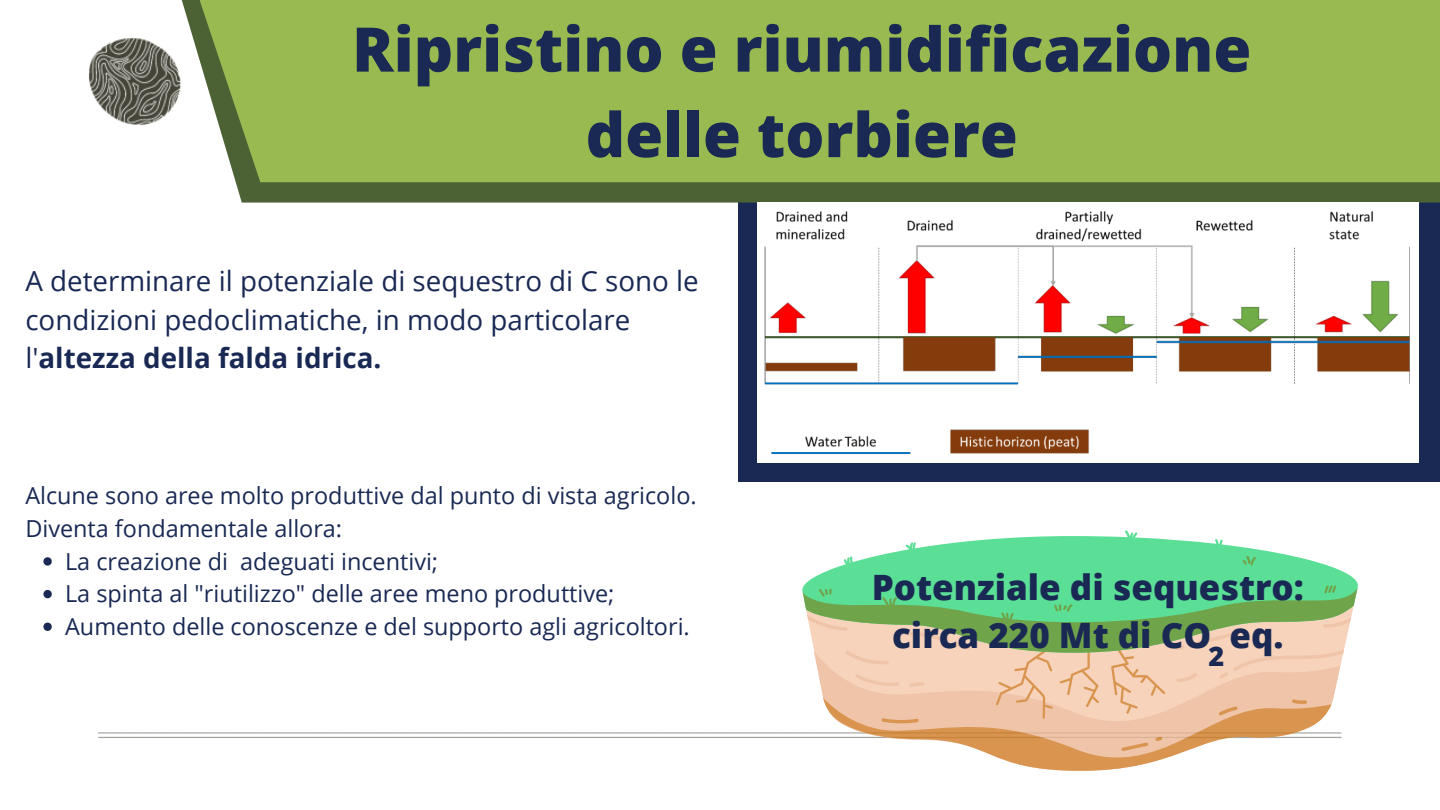
<style>
.page{position:relative;width:1440px;height:810px;background:#fff}
.page>*{position:absolute;margin:0;border:0;box-sizing:border-box;transform-origin:0 0}
.t1{font:800 61.5px/85.5px "Open Sans";color:#192954;text-align:center}
.t2{font:800 34.9px/48.6px "Open Sans";color:#192954;text-align:center}
.t3{font:27.7px/38.6px "Open Sans";color:#192954}
.t4{font:800 27px "Open Sans";color:#192954}
.t5{font:23.4px/32.7px "Open Sans";color:#192954}
.s1{font-weight:700}
</style>
<div class="page">
<img style="left:46px;top:38px;width:756px;height:700px">
<div style="left:738px;top:170px;width:702px;height:312px;background:#192954"></div>
<svg style="left:176px;top:0;width:1264px;height:203px;fill:#4c6134"></svg>
<div style="left:200px;top:0;width:1240px;height:182px;background:#99b951"></div>
<img style="left:757px;top:203px;width:662px;height:260px">
<svg style="left:807px;top:653px;width:537px;height:85px"></svg>
<svg style="left:823px;top:653px;width:508px;height:118px"></svg>
<svg style="left:802px;top:530px;width:490px;height:63px"></svg>
<svg style="left:803px;top:556px;width:555px;height:97px;background:#85cf8f"></svg>
<svg style="left:43px;top:557px;width:9px;height:9px"></svg>
<svg style="left:43px;top:590px;width:9px;height:8px"></svg>
<svg style="left:43px;top:623px;width:9px;height:8px"></svg>
<h1 class="t1" style="left:352px;top:5px;width:901px">Ripristino e riumidificazione delle torbiere</h1>
<p class="t3" style="left:25px;top:261px;width:675px">A determinare il potenziale di sequestro di C sono le condizioni pedoclimatiche, in modo particolare l'<span class="s1">altezza della falda idrica.</span></p>
<p class="t5" style="left:25px;top:479px;width:673px">Alcune sono aree molto produttive dal punto di vista agricolo.<br>Diventa fondamentale allora:</p>
<p class="t5" style="left:65px;top:544px;width:626px">La creazione di adeguati incentivi;<br>La spinta al "riutilizzo" delle aree meno produttive;<br>Aumento delle conoscenze e del supporto agli agricoltori.</p>
<h2 class="t2" style="left:872px;top:562px;width:434px">Potenziale di sequestro: circa 220 Mt di CO eq.</h2>
<p class="t4" style="left:1208px;top:637px;width:17px">2</p>
</div>
